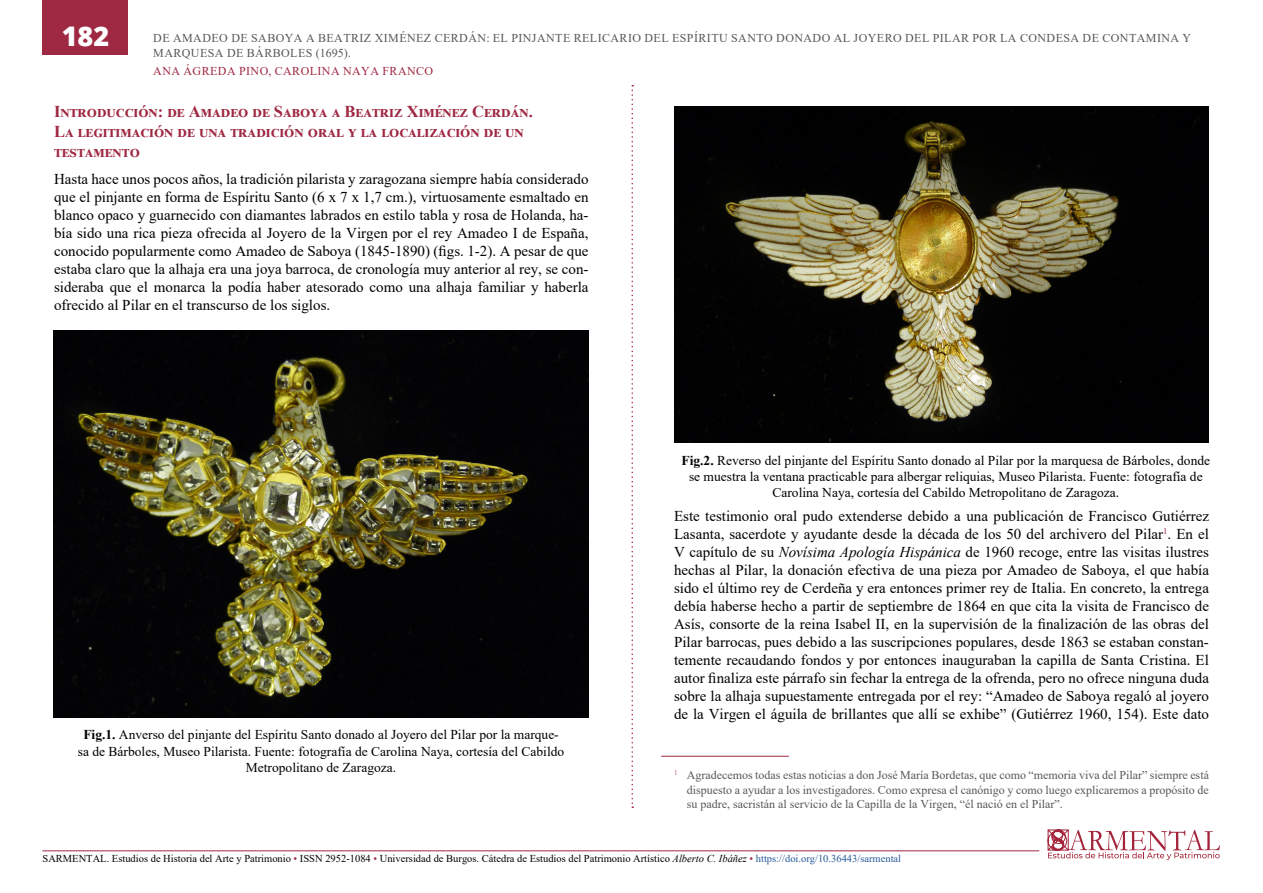
<style>
.page{position:relative;width:1263px;height:893px;background:#fff}
.page>*{position:absolute;margin:0;border:0;box-sizing:border-box;transform-origin:0 0}
.t1{font:800 27px "Open Sans";color:#fff}
.t2{font:700 16.5px/19.8px "Times New Roman";color:#9f2842}
.t3{font:15px/18px "Times New Roman";color:#000;text-align:justify}
.t4{font:13.5px/16.2px "Times New Roman";color:#000;text-align:center}
.t5{font:12px/14.4px "Times New Roman";letter-spacing:.035em;color:#575756}
.t6{font:12px "Times New Roman";letter-spacing:.035em;color:#9f2842}
.t7{font:10.5px "Times New Roman";color:#000}
.s1{font-weight:700}
.s2{font-style:italic}
.s3{color:#9f2842}
.s4{color:#275b9b}
</style>
<div class="page">
<svg style="left:631px;top:85px;width:2px;height:723px"></svg>
<div style="left:43px;top:0;width:85px;height:54px;background:#9f2842"></div>
<svg style="left:1048px;top:829px;width:172px;height:31px"></svg>
<hr style="left:43px;top:850px;width:996px;height:1px;background:#9f2842">
<hr style="left:661px;top:756px;width:128px;height:1px;background:#9f2842">
<img style="left:54px;top:330px;width:534px;height:387px">
<img style="left:674px;top:106px;width:534px;height:337px">
<h1 class="t1" style="left:62px;top:15px;width:49px">182</h1>
<p class="t5" style="left:153px;top:31px;width:1039px">DE AMADEO DE SABOYA A BEATRIZ XIMÉNEZ CERDÁN: EL PINJANTE RELICARIO DEL ESPÍRITU SANTO DONADO AL JOYERO DEL PILAR POR LA CONDESA DE CONTAMINA Y<br>MARQUESA DE BÁRBOLES (1695).</p>
<p class="t6" style="left:153px;top:63px;width:281px">ANA ÁGREDA PINO, CAROLINA NAYA FRANCO</p>
<p class="t2" style="left:54px;top:102px;width:480px">Introducción: de Amadeo de Saboya a Beatriz Ximénez Cerdán.<br>La legitimación de una tradición oral y la localización de un testamento</p>
<p class="t3" style="left:54px;top:169px;width:536px">Hasta hace unos pocos años, la tradición pilarista y zaragozana siempre había considerado que el pinjante en forma de Espíritu Santo (6 x 7 x 1,7 cm.), virtuosamente esmaltado en blanco opaco y guarnecido con diamantes labrados en estilo tabla y rosa de Holanda, ha&shy;bía sido una rica pieza ofrecida al Joyero de la Virgen por el rey Amadeo I de España, conocido popularmente como Amadeo de Saboya (1845-1890) (figs. 1-2). A pesar de que estaba claro que la alhaja era una joya barroca, de cronología muy anterior al rey, se con&shy;sideraba que el monarca la podía haber atesorado como una alhaja familiar y haberla ofrecido al Pilar en el transcurso de los siglos.</p>
<p class="t4" style="left:78px;top:726px;width:488px"><span class="s1">Fig.1.</span> Anverso del pinjante del Espíritu Santo donado al Joyero del Pilar por la marque&shy;sa de Bárboles, Museo Pilarista. Fuente: fotografía de Carolina Naya, cortesía del Cabildo<br>Metropolitano de Zaragoza.</p>
<p class="t4" style="left:681px;top:452px;width:530px"><span class="s1">Fig.2.</span> Reverso del pinjante del Espíritu Santo donado al Pilar por la marquesa de Bárboles, donde se muestra la ventana practicable para albergar reliquias, Museo Pilarista. Fuente: fotografía de<br>Carolina Naya, cortesía del Cabildo Metropolitano de Zaragoza.</p>
<p class="t3" style="left:674px;top:506px;width:536px">Este testimonio oral pudo extenderse debido a una publicación de Francisco Gutiérrez Lasanta, sacerdote y ayudante desde la década de los 50 del archivero del Pilar<sup>1</sup>. En el V capítulo de su <span class="s2">Novísima Apología Hispánica</span> de 1960 recoge, entre las visitas ilustres hechas al Pilar, la donación efectiva de una pieza por Amadeo de Saboya, el que había sido el último rey de Cerdeña y era entonces primer rey de Italia. En concreto, la entrega debía haberse hecho a partir de septiembre de 1864 en que cita la visita de Francisco de Asís, consorte de la reina Isabel II, en la supervisión de la finalización de las obras del Pilar barrocas, pues debido a las suscripciones populares, desde 1863 se estaban constan&shy;temente recaudando fondos y por entonces inauguraban la capilla de Santa Cristina. El autor finaliza este párrafo sin fechar la entrega de la ofrenda, pero no ofrece ninguna duda sobre la alhaja supuestamente entregada por el rey: “Amadeo de Saboya regaló al joyero de la Virgen el águila de brillantes que allí se exhibe” (Gutiérrez 1960, 154). Este dato</p>
<p class="t5" style="left:687px;top:767px;width:524px;text-align:justify;text-indent:-13px"><sup>1</sup> Agradecemos todas estas noticias a don José María Bordetas, que como “memoria viva del Pilar” siempre está dispuesto a ayudar a los investigadores. Como expresa el canónigo y como luego explicaremos a propósito de su padre, sacristán al servicio de la Capilla de la Virgen, “él nació en el Pilar”.</p>
<p class="t7" style="left:43px;top:851px;width:860px">SARMENTAL. Estudios de Historia del Arte y Patrimonio <span class="s3">•</span> ISSN 2952-1084 <span class="s3">•</span> Universidad de Burgos. Cátedra de Estudios del Patrimonio Artístico <span class="s2">Alberto C. Ibáñez</span> <span class="s3">•</span> <span class="s4">https://doi.org/10.36443/sarmental</span></p>
</div>
